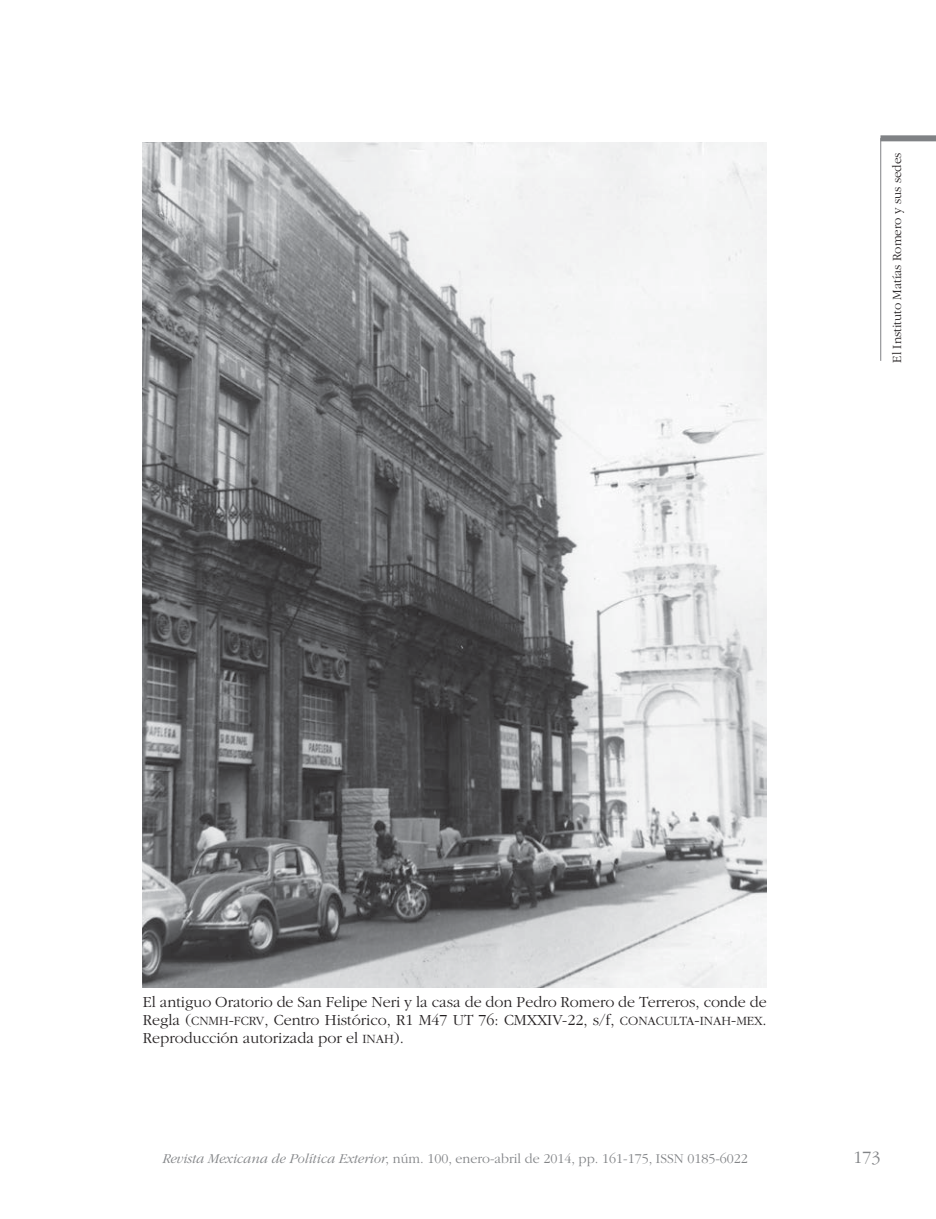
<style>
.page{position:relative;width:936px;height:1219px;background:#fff}
.page>*{position:absolute;margin:0;border:0;box-sizing:border-box;transform-origin:0 0}
.t1{font:300 18px "Garamond";color:#808285}
.t2{font:300 16px/18px "Garamond";color:#231f20}
.t3{font:300 14px "Garamond";color:#808285}
.t4{font:13.2px "Garamond Light SC820";color:#231f20}
.t5{font:300 13px "Garamond";color:#231f20}
.s1{font-family:"Garamond Light SC820";font-weight:400;font-size:13.2px}
.s2{font-family:"Garamond Light SC820";font-weight:400}
.s3{font-family:"Garamond";font-weight:300;font-size:16px}
.s4{font-size:16px}
.s5{font-style:italic}
</style>
<div class="page">
<svg style="left:880px;top:141px;width:55px;height:220px"></svg>
<div style="left:880px;top:135px;width:55px;height:6px;background:#808285"></div>
<img style="left:143px;top:143px;width:623px;height:844px">
<p class="t5" style="left:889px;top:363px;width:212px;rotate:-90deg">El Instituto Matías Romero y sus sedes</p>
<p class="t2" style="left:143px;top:993px;width:625px">El antiguo Oratorio de San Felipe Neri y la casa de don Pedro Romero de Terreros, conde de<br>Regla (<span class="s1">CNMH</span><span class="s2">-</span><span class="s1">FCRV</span>, Centro Histórico, R1 M47 UT 76: CMXXI</p>
<p class="t4" style="left:552px;top:1013px;width:216px"><span class="s3">V-22, s/f,</span> CONACULTA<span class="s4">-</span>INAH<span class="s4">-</span>MEX<span class="s3">.</span></p>
<p class="t2" style="left:143px;top:1029px;width:262px">Reproducción autorizada por el <span class="s1">INAH</span>).</p>
<p class="t3" style="left:162px;top:1151px;width:587px"><span class="s5">Revista Mexicana de Política Exterior</span>, núm. 100, enero-abril de 2014, pp. 161-175, <span class="s2">ISSN 0185-6022</span></p>
<p class="t1" style="left:853px;top:1148px;width:28px">173</p>
</div>
